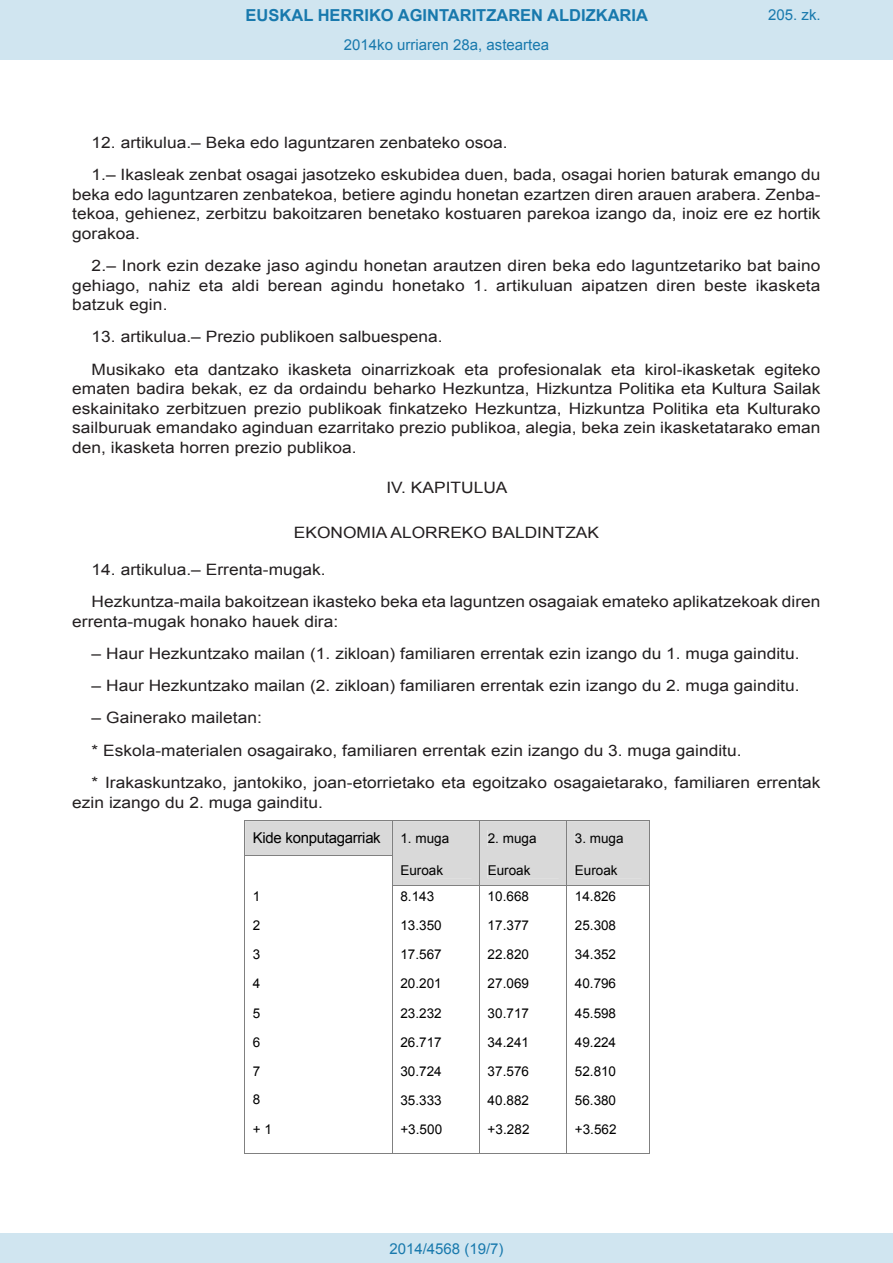
<style>
.page{position:relative;width:893px;height:1263px;background:#fff}
.page>*{position:absolute;margin:0;border:0;box-sizing:border-box;transform-origin:0 0}
.t1{font:700 16.5px "Arial";color:#1879ad}
.BOPVDetalle{font:15.6px/19.5px "Arial";color:#231f20;text-align:justify;scale:1.11 1}
.BOPVClave{font:15.6px "Arial";color:#231f20;scale:1.11 1}
.Paginacion_Centro{font:15px "Arial";color:#1879ad}
.t2{font:15px "Arial";letter-spacing:-.015em;color:#000}
.t3{font:13.5px/29.1px "Arial";letter-spacing:.005em;color:#000}
</style>
<div class="page">
<div style="left:0;top:0;width:893px;height:60px;background:#d0e5f0"></div>
<div style="left:0;top:1233px;width:893px;height:30px;background:#d0e5f0"></div>
<svg style="left:244px;top:820px;width:406px;height:66px"></svg>
<hr style="left:244px;top:886px;width:1px;height:267px;background:#808080">
<hr style="left:245px;top:1153px;width:147px;height:1px;background:#808080">
<hr style="left:392px;top:886px;width:1px;height:267px;background:#808080">
<hr style="left:393px;top:1153px;width:86px;height:1px;background:#808080">
<hr style="left:479px;top:886px;width:1px;height:267px;background:#808080">
<hr style="left:480px;top:1153px;width:86px;height:1px;background:#808080">
<hr style="left:566px;top:886px;width:1px;height:267px;background:#808080">
<hr style="left:567px;top:1153px;width:82px;height:1px;background:#808080">
<hr style="left:649px;top:886px;width:1px;height:267px;background:#808080">
<p class="t1" style="left:246px;top:4px;width:404px">EUSKAL HERRIKO AGINTARITZAREN ALDIZKARIA</p>
<p class="Paginacion_Centro" style="left:344px;top:35px;width:207px">2014ko urriaren 28a, asteartea</p>
<p class="Paginacion_Centro" style="left:768px;top:5px;width:54px">205. zk.</p>
<p class="BOPVDetalle" style="left:92px;top:133px;width:376px">12. artikulua.– Beka edo laguntzaren zenbateko osoa.</p>
<p class="BOPVDetalle" style="left:72px;top:165px;width:676px;text-indent:19px">1.– Ikasleak zenbat osagai jasotzeko eskubidea duen, bada, osagai horien baturak emango du beka edo laguntzaren zenbatekoa, betiere agindu honetan ezartzen diren arauen arabera. Zenba&shy;tekoa, gehienez, zerbitzu bakoitzaren benetako kostuaren parekoa izango da, inoiz ere ez hortik gorakoa.</p>
<p class="BOPVDetalle" style="left:72px;top:256px;width:675px;text-indent:19px">2.– Inork ezin dezake jaso agindu honetan arautzen diren beka edo laguntzetariko bat baino gehiago, nahiz eta aldi berean agindu honetako 1. artikuluan aipatzen diren beste ikasketa batzuk egin.</p>
<p class="BOPVDetalle" style="left:92px;top:327px;width:318px">13. artikulua.– Prezio publikoen salbuespena.</p>
<p class="BOPVDetalle" style="left:72px;top:360px;width:676px;text-indent:19px">Musikako eta dantzako ikasketa oinarrizkoak eta profesionalak eta kirol-ikasketak egiteko ematen badira bekak, ez da ordaindu beharko Hezkuntza, Hizkuntza Politika eta Kultura Sailak eskainitako zerbitzuen prezio publikoak finkatzeko Hezkuntza, Hizkuntza Politika eta Kulturako sailburuak emandako aginduan ezarritako prezio publikoa, alegia, beka zein ikasketatarako eman den, ikasketa horren prezio publikoa.</p>
<p class="BOPVClave" style="left:386px;top:478px;width:111px">IV. KAPITULUA</p>
<p class="BOPVClave" style="left:294px;top:523px;width:276px">EKONOMIA ALORREKO BALDINTZAK</p>
<p class="BOPVDetalle" style="left:92px;top:560px;width:212px">14. artikulua.– Errenta-mugak.</p>
<p class="BOPVDetalle" style="left:72px;top:592px;width:676px;text-indent:19px">Hezkuntza-maila bakoitzean ikasteko beka eta laguntzen osagaiak emateko aplikatzekoak diren errenta-mugak honako hauek dira:</p>
<p class="BOPVDetalle" style="left:92px;top:644px;width:639px">– Haur Hezkuntzako mailan (1. zikloan) familiaren errentak ezin izango du 1. muga gainditu.</p>
<p class="BOPVDetalle" style="left:92px;top:676px;width:639px">– Haur Hezkuntzako mailan (2. zikloan) familiaren errentak ezin izango du 2. muga gainditu.</p>
<p class="BOPVDetalle" style="left:92px;top:708px;width:155px">– Gainerako mailetan:</p>
<p class="BOPVDetalle" style="left:92px;top:741px;width:587px">* Eskola-materialen osagairako, familiaren errentak ezin izango du 3. muga gainditu.</p>
<p class="BOPVDetalle" style="left:72px;top:772px;width:676px;line-height:20.2px;text-indent:19px">* Irakaskuntzako, jantokiko, joan-etorrietako eta egoitzako osagaietarako, familiaren errentak ezin izango du 2. muga gainditu.</p>
<p class="t2" style="left:253px;top:828px;width:129px">Kide konputagarriak</p>
<p class="t3" style="left:400px;top:824px;width:50px">1. muga</p>
<p class="t3" style="left:488px;top:824px;width:50px">2. muga</p>
<p class="t3" style="left:575px;top:824px;width:50px">3. muga</p>
<p class="t3" style="left:400px;top:856px;width:44px">Euroak</p>
<p class="t3" style="left:488px;top:856px;width:44px">Euroak</p>
<p class="t3" style="left:575px;top:856px;width:44px">Euroak</p>
<p class="t3" style="left:253px;top:882px;width:21px">1<br>2<br>3<br>4<br>5<br>6<br>7<br>8<br>+ 1</p>
<p class="t3" style="left:400px;top:882px;width:43px">8.143<br>13.350<br>17.567<br>20.201<br>23.232<br>26.717<br>30.724<br>35.333 +3.500</p>
<p class="t3" style="left:488px;top:882px;width:43px;text-align:justify">10.668<br>17.377<br>22.820<br>27.069<br>30.717<br>34.241<br>37.576<br>40.882 +3.282</p>
<p class="t3" style="left:575px;top:882px;width:43px;text-align:justify">14.826<br>25.308<br>34.352<br>40.796<br>45.598<br>49.224<br>52.810<br>56.380 +3.562</p>
<p class="Paginacion_Centro" style="left:389px;top:1238px;width:116px">2014/4568 (19/7)</p>
</div>
